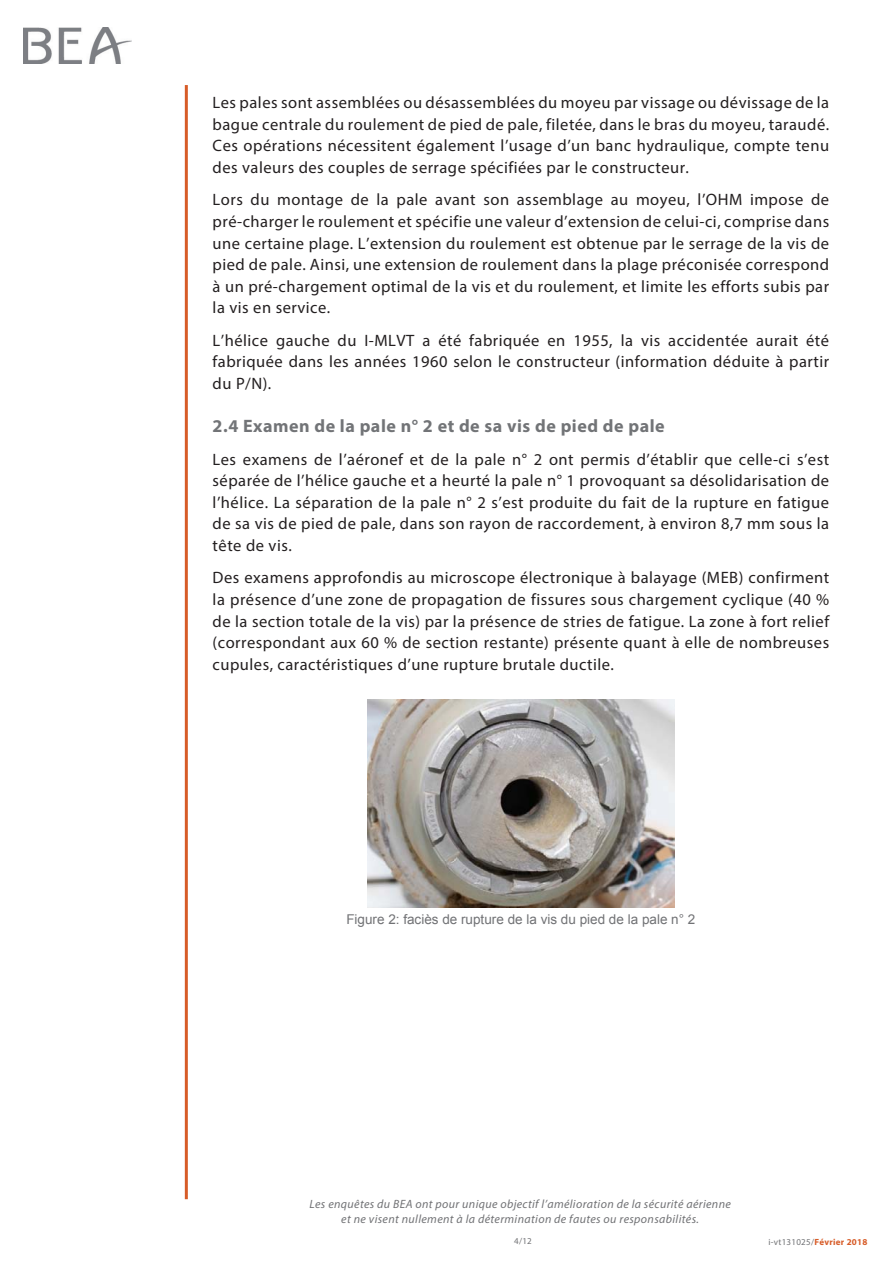
<style>
.page{position:relative;width:893px;height:1263px;background:#fff}
.page>*{position:absolute;margin:0;border:0;box-sizing:border-box;transform-origin:0 0}
.Titre_2{font:700 18px "Myriad Pro";letter-spacing:.03em;color:#727477}
.t1{font:16.5px/21.6px "Myriad Pro";letter-spacing:.03em;color:#231f20;text-align:justify}
.Légende{font:13.5px "Arial";color:#717275}
.t2{font:italic 12px/14.4px "Myriad Pro";letter-spacing:.03em;color:#717275;text-align:center}
.t3{font:9px "Myriad Pro";letter-spacing:.03em;color:#717275}
.s1{font-weight:700;color:#d75c28}
</style>
<div class="page">
<hr style="left:185px;top:85px;width:3px;height:1114px;background:#d75c28">
<img style="left:23px;top:28px;width:109px;height:36px">
<img style="left:368px;top:700px;width:306px;height:208px">
<p class="t1" style="left:213px;top:91px;width:618px">Les pales sont assemblées ou désassemblées du moyeu par vissage ou dévissage de la bague centrale du roulement de pied de pale, filetée, dans le bras du moyeu, taraudé.<br>Ces opérations nécessitent également l’usage d’un banc hydraulique, compte tenu des valeurs des couples de serrage spécifiées par le constructeur.</p>
<p class="t1" style="left:213px;top:189px;width:618px">Lors du montage de la pale avant son assemblage au moyeu, l’OHM impose de pré‑charger le roulement et spécifie une valeur d’extension de celui-ci, comprise dans une certaine plage. L’extension du roulement est obtenue par le serrage de la vis de pied de pale. Ainsi, une extension de roulement dans la plage préconisée correspond à un pré-chargement optimal de la vis et du roulement, et limite les efforts subis par la vis en service.</p>
<p class="t1" style="left:213px;top:329px;width:618px">L’hélice gauche du I-MLVT a été fabriquée en 1955, la vis accidentée aurait été fabriquée dans les années 1960 selon le constructeur (information déduite à partir du P/N).</p>
<p class="Titre_2" style="left:213px;top:414px;width:454px">2.4 Examen de la pale n° 2 et de sa vis de pied de pale</p>
<p class="t1" style="left:213px;top:448px;width:618px">Les examens de l’aéronef et de la pale n° 2 ont permis d’établir que celle-ci s’est séparée de l’hélice gauche et a heurté la pale n° 1 provoquant sa désolidarisation de l’hélice. La séparation de la pale n° 2 s’est produite du fait de la rupture en fatigue de sa vis de pied de pale, dans son rayon de raccordement, à environ 8,7 mm sous la tête de vis.</p>
<p class="t1" style="left:213px;top:567px;width:618px">Des examens approfondis au microscope électronique à balayage (MEB) confirment la présence d’une zone de propagation de fissures sous chargement cyclique (40 % de la section totale de la vis) par la présence de stries de fatigue. La zone à fort relief (correspondant aux 60 % de section restante) présente quant à elle de nombreuses cupules, caractéristiques d’une rupture brutale ductile.</p>
<p class="Légende" style="left:346px;top:910px;width:351px">Figure 2: faciès de rupture de la vis du pied de la pale n° 2</p>
<p class="t2" style="left:309px;top:1197px;width:423px">Les enquêtes du BEA ont pour unique objectif l’amélioration de la sécurité aérienne et ne visent nullement à la détermination de fautes ou responsabilités.</p>
<p class="t3" style="left:514px;top:1236px;width:19px">4/12</p>
<p class="t3" style="left:768px;top:1236px;width:101px">i-vt131025/<span class="s1">Février 2018</span></p>
</div>
